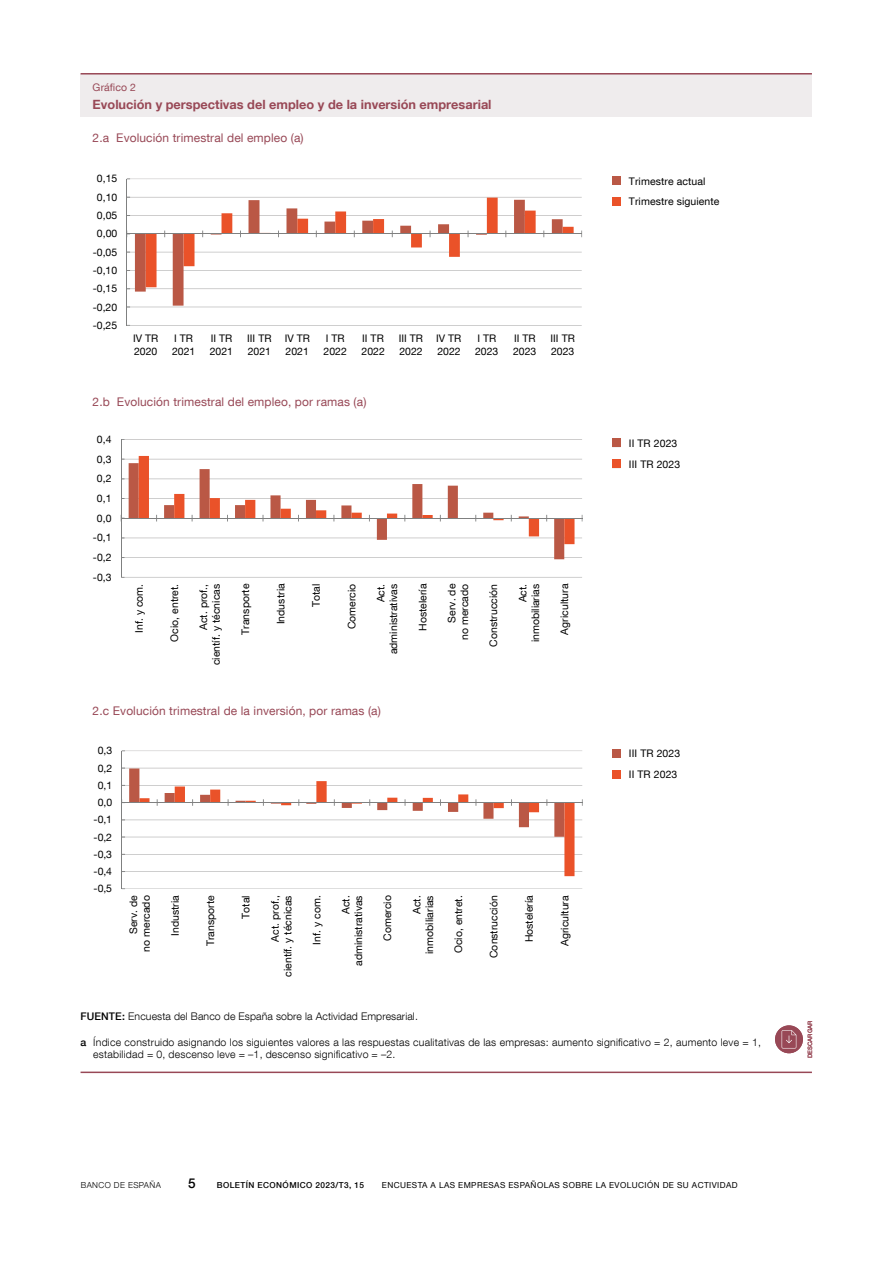
<style>
.page{position:relative;width:893px;height:1263px;background:#fff}
.page>*{position:absolute;margin:0;border:0;box-sizing:border-box;transform-origin:0 0}
.t1{font:500 13.5px "Bd E Neue Helvetica";color:#000}
.t2{font:700 12.75px "Bd E Neue Helvetica";color:#984856}
.t3{font:12px "Bd E Neue Helvetica";letter-spacing:.01em;color:#984856}
.t4{font:10.5px/12.6px "Bd E Neue Helvetica";color:#000}
.t5{font:300 10.5px/12.6px "Bd E Neue Helvetica";letter-spacing:.02em;color:#000}
.t6{font:10.5px "Bd E Neue Helvetica";letter-spacing:.01em;color:#984856}
.t7{font:8.25px "Bd E Neue Helvetica";letter-spacing:.05em;color:#000}
.t8{font:500 8.25px "Bd E Neue Helvetica";letter-spacing:.05em;color:#000}
.t9{font:300 8.25px "Bd E Neue Helvetica";letter-spacing:.05em;color:#000}
.t10{font:500 6px "Bd E Neue Helvetica";color:#984856}
.s1{font-weight:500}
</style>
<div class="page">
<div style="left:81px;top:74px;width:731px;height:42px;background:#efeced"></div>
<hr style="left:81px;top:1071px;width:731px;height:2px;background:#984856">
<hr style="left:81px;top:73px;width:731px;height:2px;background:#984856">
<div style="left:612px;top:770px;width:9px;height:9px;background:#ea5229"></div>
<div style="left:612px;top:749px;width:9px;height:9px;background:#ba5845"></div>
<div style="left:612px;top:459px;width:9px;height:9px;background:#ea5229"></div>
<div style="left:612px;top:438px;width:9px;height:9px;background:#ba5845"></div>
<div style="left:612px;top:197px;width:9px;height:9px;background:#ea5229"></div>
<div style="left:612px;top:176px;width:9px;height:9px;background:#ba5845"></div>
<hr style="left:127px;top:325px;width:455px;height:1px;background:#a6a5a5">
<hr style="left:127px;top:307px;width:455px;height:1px;background:#a6a5a5">
<hr style="left:127px;top:289px;width:455px;height:1px;background:#a6a5a5">
<hr style="left:127px;top:270px;width:455px;height:1px;background:#a6a5a5">
<hr style="left:127px;top:252px;width:455px;height:1px;background:#a6a5a5">
<hr style="left:127px;top:215px;width:455px;height:1px;background:#a6a5a5">
<hr style="left:127px;top:197px;width:455px;height:1px;background:#a6a5a5">
<hr style="left:127px;top:179px;width:455px;height:1px;background:#a6a5a5">
<svg style="left:135px;top:215px;width:428px;height:91px"></svg>
<hr style="left:126px;top:179px;width:1px;height:146px;background:#7f8080">
<hr style="left:127px;top:233px;width:455px;height:1px;background:#7f8080">
<svg style="left:146px;top:198px;width:428px;height:89px"></svg>
<hr style="left:121px;top:577px;width:461px;height:1px;background:#a6a5a5">
<hr style="left:121px;top:557px;width:461px;height:1px;background:#a6a5a5">
<hr style="left:121px;top:538px;width:461px;height:1px;background:#a6a5a5">
<hr style="left:121px;top:498px;width:461px;height:1px;background:#a6a5a5">
<hr style="left:121px;top:479px;width:461px;height:1px;background:#a6a5a5">
<hr style="left:121px;top:459px;width:461px;height:1px;background:#a6a5a5">
<hr style="left:121px;top:439px;width:461px;height:1px;background:#a6a5a5">
<hr style="left:121px;top:518px;width:461px;height:1px;background:#7f8080">
<hr style="left:121px;top:440px;width:1px;height:137px;background:#7f8080">
<svg style="left:122px;top:456px;width:452px;height:103px"></svg>
<hr style="left:122px;top:888px;width:460px;height:1px;background:#a6a5a5">
<hr style="left:122px;top:871px;width:460px;height:1px;background:#a6a5a5">
<hr style="left:122px;top:854px;width:460px;height:1px;background:#a6a5a5">
<hr style="left:122px;top:837px;width:460px;height:1px;background:#a6a5a5">
<hr style="left:122px;top:820px;width:460px;height:1px;background:#a6a5a5">
<hr style="left:122px;top:785px;width:460px;height:1px;background:#a6a5a5">
<hr style="left:122px;top:768px;width:460px;height:1px;background:#a6a5a5">
<hr style="left:122px;top:751px;width:460px;height:1px;background:#a6a5a5">
<hr style="left:122px;top:802px;width:460px;height:1px;background:#7f8080">
<hr style="left:121px;top:751px;width:1px;height:138px;background:#7f8080">
<svg style="left:122px;top:768px;width:452px;height:108px"></svg>
<svg style="left:775px;top:1025px;width:28px;height:28px"></svg>
<svg style="left:782px;top:1030px;width:14px;height:18px"></svg>
<p class="t6" style="left:93px;top:81px;width:45px">Gráfico 2</p>
<p class="t2" style="left:93px;top:96px;width:400px">Evolución y perspectivas del empleo y de la inversión empresarial</p>
<p class="t3" style="left:93px;top:130px;width:212px">2.a Evolución trimestral del empleo (a)</p>
<p class="t4" style="left:97px;top:172px;width:22px">0,15</p>
<p class="t4" style="left:97px;top:190px;width:22px">0,10</p>
<p class="t4" style="left:97px;top:209px;width:22px">0,05</p>
<p class="t4" style="left:97px;top:227px;width:22px">0,00</p>
<p class="t4" style="left:93px;top:245px;width:26px">-0,05</p>
<p class="t4" style="left:93px;top:263px;width:26px">-0,10</p>
<p class="t4" style="left:93px;top:282px;width:26px">-0,15</p>
<p class="t4" style="left:93px;top:300px;width:26px">-0,20</p>
<p class="t4" style="left:93px;top:318px;width:26px">-0,25</p>
<p class="t4" style="left:133px;top:332px;width:27px">IV TR<br>2020</p>
<p class="t4" style="left:172px;top:332px;width:25px">I TR<br>2021</p>
<p class="t4" style="left:210px;top:332px;width:25px">II TR<br>2021</p>
<p class="t4" style="left:247px;top:332px;width:26px">III TR<br>2021</p>
<p class="t4" style="left:285px;top:332px;width:27px">IV TR<br>2021</p>
<p class="t4" style="left:324px;top:332px;width:25px">I TR<br>2022</p>
<p class="t4" style="left:362px;top:332px;width:25px">II TR<br>2022</p>
<p class="t4" style="left:399px;top:332px;width:26px">III TR<br>2022</p>
<p class="t4" style="left:436px;top:332px;width:27px">IV TR<br>2022</p>
<p class="t4" style="left:475px;top:332px;width:25px">I TR<br>2023</p>
<p class="t4" style="left:513px;top:332px;width:25px">II TR<br>2023</p>
<p class="t4" style="left:551px;top:332px;width:26px">III TR<br>2023</p>
<p class="t3" style="left:93px;top:395px;width:275px">2.b Evolución trimestral del empleo, por ramas (a)</p>
<p class="t4" style="left:97px;top:433px;width:16px">0,4</p>
<p class="t4" style="left:97px;top:452px;width:16px">0,3</p>
<p class="t4" style="left:97px;top:472px;width:16px">0,2</p>
<p class="t4" style="left:97px;top:492px;width:16px">0,1</p>
<p class="t4" style="left:97px;top:511px;width:16px">0,0</p>
<p class="t4" style="left:93px;top:531px;width:20px">-0,1</p>
<p class="t4" style="left:93px;top:551px;width:20px">-0,2</p>
<p class="t4" style="left:93px;top:570px;width:20px">-0,3</p>
<p class="t4" style="left:132px;top:633px;width:51px;rotate:-90deg">Inf. y com.</p>
<p class="t4" style="left:168px;top:642px;width:59px;rotate:-90deg">Ocio, entret.</p>
<p class="t4" style="left:197px;top:665px;width:83px;text-align:right;rotate:-90deg">Act. prof.,<br>científ. y técnicas</p>
<p class="t4" style="left:239px;top:635px;width:52px;rotate:-90deg">Transporte</p>
<p class="t4" style="left:274px;top:624px;width:42px;rotate:-90deg">Industria</p>
<p class="t4" style="left:310px;top:607px;width:25px;rotate:-90deg">Total</p>
<p class="t4" style="left:345px;top:629px;width:47px;rotate:-90deg">Comercio</p>
<p class="t4" style="left:374px;top:654px;width:72px;text-align:right;rotate:-90deg">Act. administrativas</p>
<p class="t4" style="left:416px;top:631px;width:49px;rotate:-90deg">Hostelería</p>
<p class="t4" style="left:445px;top:640px;width:58px;text-align:right;rotate:-90deg">Serv. de<br>no mercado</p>
<p class="t4" style="left:487px;top:647px;width:64px;rotate:-90deg">Construcción</p>
<p class="t4" style="left:516px;top:642px;width:60px;text-align:right;rotate:-90deg">Act. inmobiliarias</p>
<p class="t4" style="left:558px;top:634px;width:52px;rotate:-90deg">Agricultura</p>
<p class="t3" style="left:93px;top:703px;width:290px">2.c Evolución trimestral de la inversión, por ramas (a)</p>
<p class="t4" style="left:98px;top:744px;width:16px">0,3</p>
<p class="t4" style="left:98px;top:761px;width:16px">0,2</p>
<p class="t4" style="left:98px;top:778px;width:16px">0,1</p>
<p class="t4" style="left:98px;top:796px;width:16px">0,0</p>
<p class="t4" style="left:94px;top:813px;width:20px">-0,1</p>
<p class="t4" style="left:94px;top:830px;width:20px">-0,2</p>
<p class="t4" style="left:94px;top:847px;width:20px">-0,3</p>
<p class="t4" style="left:94px;top:865px;width:20px">-0,4</p>
<p class="t4" style="left:94px;top:882px;width:20px">-0,5</p>
<p class="t4" style="left:127px;top:952px;width:58px;text-align:right;rotate:-90deg">Serv. de<br>no mercado</p>
<p class="t4" style="left:168px;top:936px;width:42px;rotate:-90deg">Industria</p>
<p class="t4" style="left:204px;top:946px;width:52px;rotate:-90deg">Transporte</p>
<p class="t4" style="left:239px;top:919px;width:25px;rotate:-90deg">Total</p>
<p class="t4" style="left:268px;top:977px;width:83px;text-align:right;rotate:-90deg">Act. prof.,<br>científ. y técnicas</p>
<p class="t4" style="left:310px;top:944px;width:51px;rotate:-90deg">Inf. y com.</p>
<p class="t4" style="left:339px;top:966px;width:72px;text-align:right;rotate:-90deg">Act. administrativas</p>
<p class="t4" style="left:381px;top:941px;width:47px;rotate:-90deg">Comercio</p>
<p class="t4" style="left:410px;top:954px;width:60px;text-align:right;rotate:-90deg">Act. inmobiliarias</p>
<p class="t4" style="left:452px;top:953px;width:59px;rotate:-90deg">Ocio, entret.</p>
<p class="t4" style="left:487px;top:958px;width:64px;rotate:-90deg">Construcción</p>
<p class="t4" style="left:523px;top:942px;width:49px;rotate:-90deg">Hostelería</p>
<p class="t4" style="left:558px;top:946px;width:52px;rotate:-90deg">Agricultura</p>
<p class="t4" style="left:629px;top:174px;width:78px">Trimestre actual</p>
<p class="t4" style="left:629px;top:195px;width:92px">Trimestre siguiente</p>
<p class="t4" style="left:629px;top:436px;width:50px">II TR 2023</p>
<p class="t4" style="left:629px;top:457px;width:53px">III TR 2023</p>
<p class="t4" style="left:629px;top:747px;width:53px">III TR 2023</p>
<p class="t4" style="left:629px;top:768px;width:50px">II TR 2023</p>
<p class="t5" style="left:81px;top:1009px;width:339px"><span class="s1">FUENTE:</span> Encuesta del Banco de España sobre la Actividad Empresarial.</p>
<p class="t5" style="left:93px;top:1035px;width:669px;text-indent:-13px"><span class="s1">a</span> Índice construido asignando los siguientes valores a las respuestas cualitativas de las empresas: aumento significativo = 2, aumento leve = 1, estabilidad = 0, descenso leve = –1, descenso significativo = –2.</p>
<p class="t9" style="left:81px;top:1180px;width:82px">BANCO DE ESPAÑA</p>
<p class="t1" style="left:188px;top:1175px;width:9px">5</p>
<p class="t8" style="left:217px;top:1180px;width:149px">BOLETÍN ECONÓMICO 2023/T3, 15</p>
<p class="t7" style="left:382px;top:1180px;width:357px">ENCUESTA A LAS EMPRESAS ESPAÑOLAS SOBRE LA EVOLUCIÓN DE SU ACTIVIDAD</p>
<p class="t10" style="left:806px;top:1058px;width:39px;rotate:-90deg">DESCARGAR</p>
</div>
